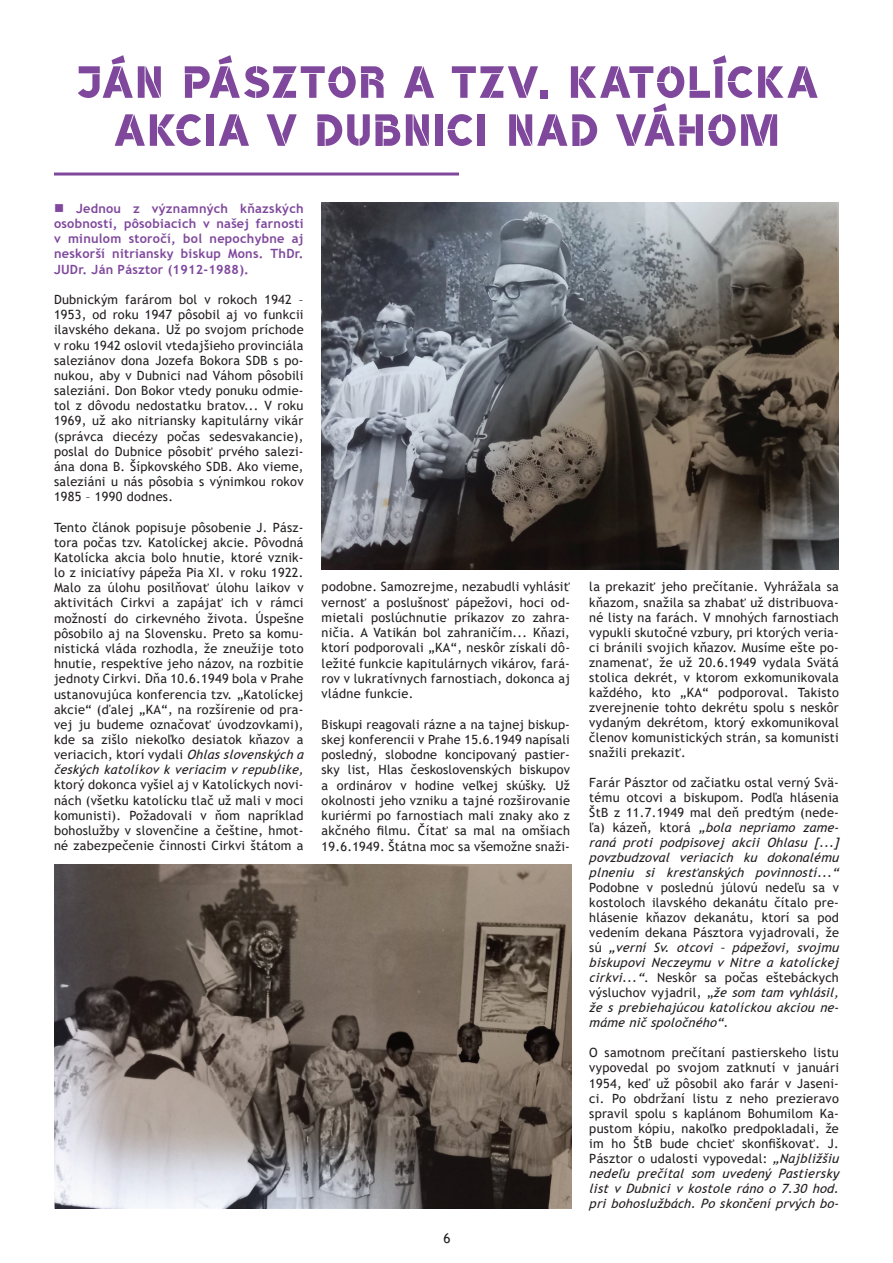
<style>
.page{position:relative;width:893px;height:1263px;background:#fff}
.page>*{position:absolute;margin:0;border:0;box-sizing:border-box;transform-origin:0 0}
.t1{font:60px/48px "Brosh K";letter-spacing:.06em;color:#7f489c;text-align:center}
.t2{font:13.5px "Trebuchet MS";color:#231f20}
.t3{font:12.75px/15.1px "Trebuchet MS";letter-spacing:.02em;color:#231f20;text-align:justify}
.t4{font:italic 12.75px/15px "Trebuchet MS";letter-spacing:.02em;color:#231f20;text-align:justify}
.t5{font:700 12.75px/15.1px "Trebuchet MS";letter-spacing:.02em;color:#7f489c;text-align:justify}
.s1{font-style:italic}
.s2{font-style:normal}
</style>
<div class="page">
<hr style="left:54px;top:173px;width:405px;height:3px;background:#7f489c">
<img style="left:322px;top:203px;width:517px;height:366px">
<img style="left:54px;top:864px;width:517px;height:345px">
<h1 class="t1" style="left:77px;top:59px;width:742px">JÁN PÁSZTOR A TZV. KATOLÍCKA<br>AKCIA V DUBNICI NAD VÁHOM</h1>
<p class="t5" style="left:54px;top:201px;width:251px">■ Jednou z významných kňazských osobností, pôsobiacich v našej farnosti v minulom storočí, bol nepochybne aj neskorší nitriansky biskup Mons. ThDr.<br>JUDr. Ján Pásztor (1912-1988).</p>
<p class="t3" style="left:54px;top:292px;width:251px">Dubnickým farárom bol v rokoch 1942 – 1953, od roku 1947 pôsobil aj vo funkcii ilavského dekana. Už po svojom príchode v roku 1942 oslovil vtedajšieho provinciála saleziánov dona Jozefa Bokora SDB s po&shy;nukou, aby v Dubnici nad Váhom pôsobili saleziáni. Don Bokor vtedy ponuku odmie&shy;tol z dôvodu nedostatku bratov... V roku 1969, už ako nitriansky kapitulárny vikár (správca diecézy počas sedesvakancie), poslal do Dubnice pôsobiť prvého salezi&shy;ána dona B. Šípkovského SDB. Ako vieme, saleziáni u nás pôsobia s výnimkou rokov 1985 – 1990 dodnes.</p>
<p class="t3" style="left:54px;top:519px;width:252px">Tento článok popisuje pôsobenie J. Pász&shy;tora počas tzv. Katolíckej akcie. Pôvodná Katolícka akcia bolo hnutie, ktoré vznik&shy;lo z iniciatívy pápeža Pia XI. v roku 1922.<br>Malo za úlohu posilňovať úlohu laikov v aktivitách Cirkvi a zapájať ich v rámci možností do cirkevného života. Úspešne pôsobilo aj na Slovensku. Preto sa komu&shy;nistická vláda rozhodla, že zneužije toto hnutie, respektíve jeho názov, na rozbitie jednoty Cirkvi. Dňa 10.6.1949 bola v Prahe ustanovujúca konferencia tzv. „Katolíckej akcie“ (ďalej „KA“, na rozšírenie od pra&shy;vej ju budeme označovať úvodzovkami), kde sa zišlo niekoľko desiatok kňazov a veriacich, ktorí vydali <span class="s1">Ohlas slovenských a českých katolíkov k veriacim v republike,</span></p>
<p class="t3" style="left:54px;top:777px;width:251px">ktorý dokonca vyšiel aj v Katolíckych novi&shy;nách (všetku katolícku tlač už mali v moci komunisti). Požadovali v ňom napríklad bohoslužby v slovenčine a češtine, hmot&shy;né zabezpečenie činnosti Cirkvi štátom a</p>
<p class="t3" style="left:322px;top:579px;width:250px">podobne. Samozrejme, nezabudli vyhlásiť vernosť a poslušnosť pápežovi, hoci od&shy;mietali poslúchnutie príkazov zo zahra&shy;ničia. A Vatikán bol zahraničím... Kňazi, ktorí podporovali „KA“, neskôr získali dô&shy;ležité funkcie kapitulárnych vikárov, fará&shy;rov v lukratívnych farnostiach, dokonca aj vládne funkcie.</p>
<p class="t3" style="left:322px;top:716px;width:250px">Biskupi reagovali rázne a na tajnej biskup&shy;skej konferencii v Prahe 15.6.1949 napísali posledný, slobodne koncipovaný pastier&shy;sky list, Hlas československých biskupov a ordinárov v hodine veľkej skúšky. Už okolnosti jeho vzniku a tajné rozširovanie kuriérmi po farnostiach mali znaky ako z akčného filmu. Čítať sa mal na omšiach 19.6.1949. Štátna moc sa všemožne snaži-</p>
<p class="t2" style="left:444px;top:1230px;width:9px">6</p>
<p class="t3" style="left:589px;top:579px;width:251px">la prekaziť jeho prečítanie. Vyhrážala sa kňazom, snažila sa zhabať už distribuova&shy;né listy na farách. V mnohých farnostiach vypukli skutočné vzbury, pri ktorých veria&shy;ci bránili svojich kňazov. Musíme ešte po&shy;znamenať, že už 20.6.1949 vydala Svätá stolica dekrét, v ktorom exkomunikovala každého, kto „KA“ podporoval. Takisto zverejnenie tohto dekrétu spolu s neskôr vydaným dekrétom, ktorý exkomunikoval členov komunistických strán, sa komunisti snažili prekaziť.</p>
<p class="t4" style="left:589px;top:775px;width:253px"><span class="s2">Farár Pásztor od začiatku ostal verný Svä&shy;tému otcovi a biskupom. Podľa hlásenia ŠtB z 11.7.1949 mal deň predtým (nede&shy;ľa) kázeň, ktorá</span> „bola nepriamo zame&shy;raná proti podpisovej akcii Ohlasu [...] povzbudzoval veriacich ku dokonalému plneniu si kresťanských povinností...“</p>
<p class="t3" style="left:589px;top:880px;width:253px">Podobne v poslednú júlovú nedeľu sa v kostoloch ilavského dekanátu čítalo pre&shy;hlásenie kňazov dekanátu, ktorí sa pod vedením dekana Pásztora vyjadrovali, že sú <span class="s1">„verní Sv. otcovi – pápežovi, svojmu biskupovi Neczeymu v Nitre a katolíckej cirkvi...“</span>. Neskôr sa počas eštebáckych výsluchov vyjadril, „<span class="s1">že som tam vyhlásil, že s prebiehajúcou katolíckou akciou ne&shy;máme nič spoločného“.</span></p>
<p class="t3" style="left:589px;top:1045px;width:253px">O samotnom prečítaní pastierskeho listu vypovedal po svojom zatknutí v januári 1954, keď už pôsobil ako farár v Jaseni&shy;ci. Po obdržaní listu z neho prezieravo spravil spolu s kaplánom Bohumilom Ka&shy;pustom kópiu, nakoľko predpokladali, že im ho ŠtB bude chcieť skonfiškovať. J.<br>Pásztor o udalosti vypovedal: <span class="s1">„Najbližšiu nedeľu prečítal som uvedený Pastiersky list v Dubnici v kostole ráno o 7.30 hod. pri bohoslužbách. Po skončení prvých bo-</span></p>
</div>
